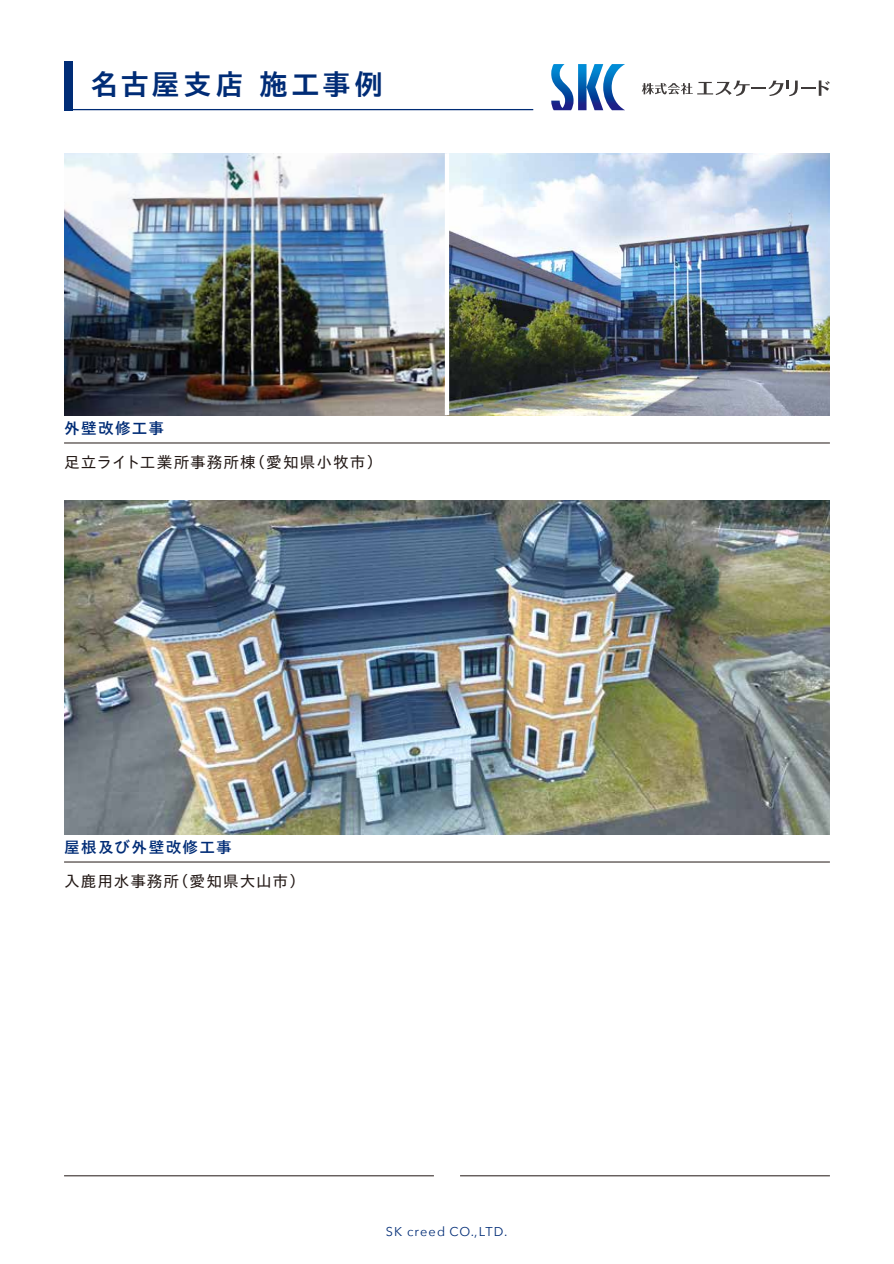
<style>
.page{position:relative;width:894px;height:1264px;background:#fff}
.page>*{position:absolute;margin:0;border:0;box-sizing:border-box;transform-origin:0 0}
.t1{font:28.65px "TB Go Std B";letter-spacing:.115em;color:#002c76}
.t2{font:15.75px "TB Go Std R";letter-spacing:.06em;color:#221815}
.t3{font:15.75px "TB Go Std DB";letter-spacing:.075em;color:#002c76}
.t4{font:12.75px "Avenir Next";letter-spacing:.085em;color:#002c76}
</style>
<div class="page">
<img style="left:64px;top:500px;width:765px;height:334px">
<div style="left:64px;top:61px;width:8px;height:49px;background:#002c76"></div>
<img style="left:64px;top:153px;width:765px;height:262px">
<svg style="left:72px;top:109px;width:461px;height:1px"></svg>
<svg style="left:551px;top:64px;width:74px;height:46px"></svg>
<svg style="left:641px;top:80px;width:188px;height:16px"></svg>
<hr style="left:64px;top:861px;width:765px;height:1px;background:#221815">
<hr style="left:64px;top:442px;width:765px;height:1px;background:#221815">
<hr style="left:460px;top:1175px;width:369px;height:1px;background:#221815">
<hr style="left:64px;top:1175px;width:370px;height:1px;background:#221815">
<hr style="left:445px;top:153px;width:4px;height:262px;background:#fff">
<h1 class="t1" style="left:90px;top:60px;width:294px">名古屋支店 施工事例</h1>
<p class="t3" style="left:64px;top:415px;width:102px">外壁改修工事</p>
<p class="t2" style="left:64px;top:448px;width:320px">足立ライト工業所事務所棟（愛知県小牧市）</p>
<p class="t3" style="left:64px;top:833px;width:169px">屋根及び外壁改修工事</p>
<p class="t2" style="left:64px;top:867px;width:242px">入鹿用水事務所（愛知県大山市）</p>
<p class="t4" style="left:386px;top:1220px;width:123px">SK creed CO.,LTD.</p>
</div>
